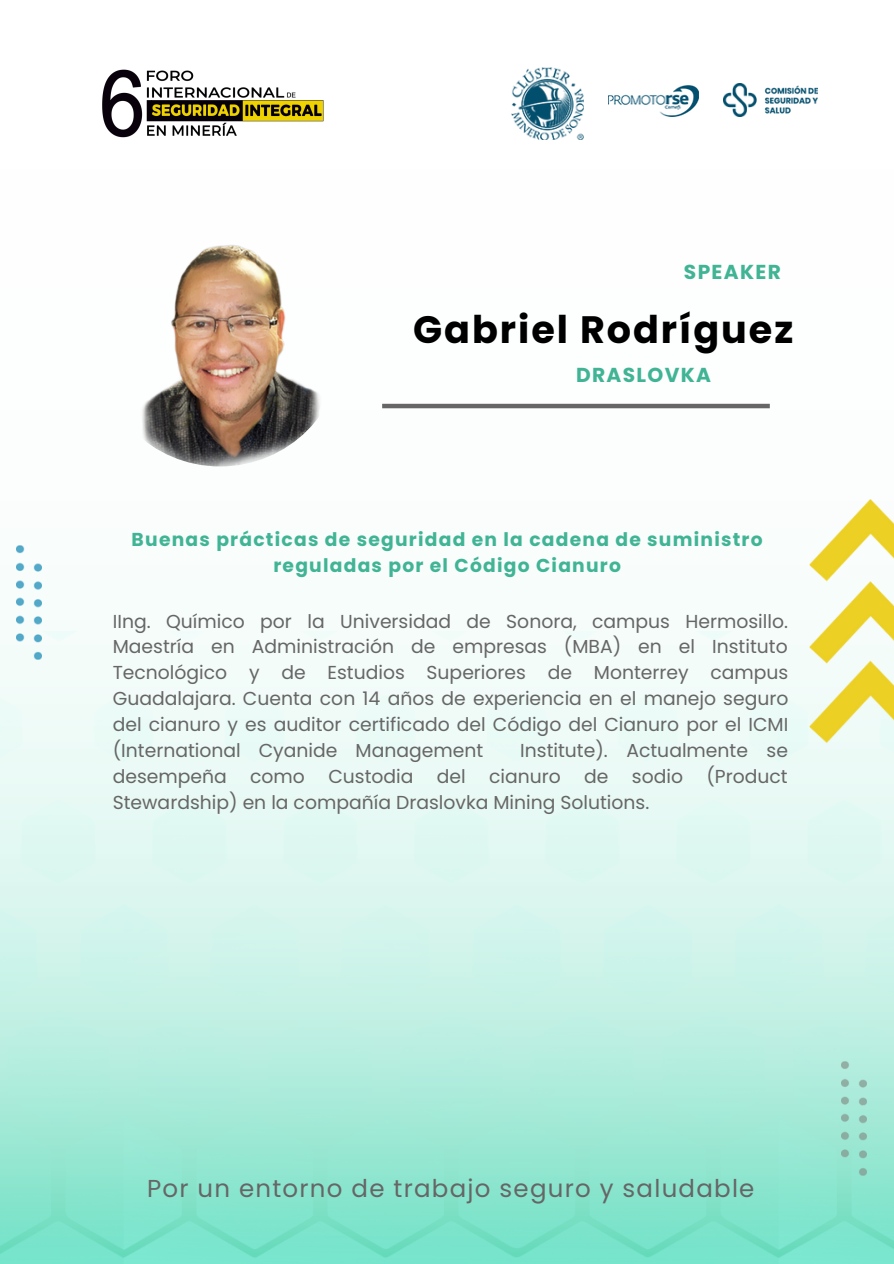
<style>
.page{position:relative;width:894px;height:1264px;background:#fff}
.page>*{position:absolute;margin:0;border:0;box-sizing:border-box;transform-origin:0 0}
.t1{font:700 38.1px "Poppins";letter-spacing:.05em;color:#000}
.t2{font:24.45px "Poppins";letter-spacing:.05em;color:#666}
.t3{font:700 20.25px "Poppins";letter-spacing:.065em;color:#40b494}
.t4{font:18.75px/26px "Poppins";color:#666;text-align:justify}
.t5{font:700 18.75px/26px "Poppins";letter-spacing:.065em;color:#40b494;text-align:center}
</style>
<div class="page">
<img style="left:102px;top:69px;width:222px;height:69px">
<img style="left:97px;top:220px;width:246px;height:246px;border-radius:50%">
<img style="left:0;top:631px;width:893px;height:632px">
<img style="left:17px;top:546px;width:25px;height:113px">
<img style="left:841px;top:1061px;width:25px;height:114px">
<img style="left:809px;top:499px;width:84px;height:244px">
<img style="left:511px;top:68px;width:72px;height:72px">
<img style="left:608px;top:85px;width:90px;height:32px">
<img style="left:723px;top:83px;width:94px;height:34px">
<hr style="left:382px;top:404px;width:387px;height:4px;background:#666">
<p class="t3" style="left:683px;top:258px;width:98px">SPEAKER</p>
<p class="t1" style="left:413px;top:303px;width:381px">Gabriel Rodríguez</p>
<p class="t3" style="left:576px;top:361px;width:136px">DRASLOVKA</p>
<p class="t5" style="left:132px;top:527px;width:632px">Buenas prácticas de seguridad en la cadena de suministro reguladas por el Código Cianuro</p>
<p class="t4" style="left:113px;top:608px;width:677px">IIng. Químico por la Universidad de Sonora, campus Hermosillo.<br>Maestría en Administración de empresas (MBA) en el Instituto Tecnológico y de Estudios Superiores de Monterrey campus Guadalajara. Cuenta con 14 años de experiencia en el manejo seguro del cianuro y es auditor certificado del Código del Cianuro por el ICMI (International Cyanide Management</p>
<p class="t4" style="left:113px;top:737px;width:676px;text-indent:407px">Institute). Actualmente se desempeña como Custodia del cianuro de sodio (Product Stewardship) en la compañía Draslovka Mining Solutions.</p>
<p class="t2" style="left:147px;top:1171px;width:608px">Por un entorno de trabajo seguro y saludable</p>
</div>
